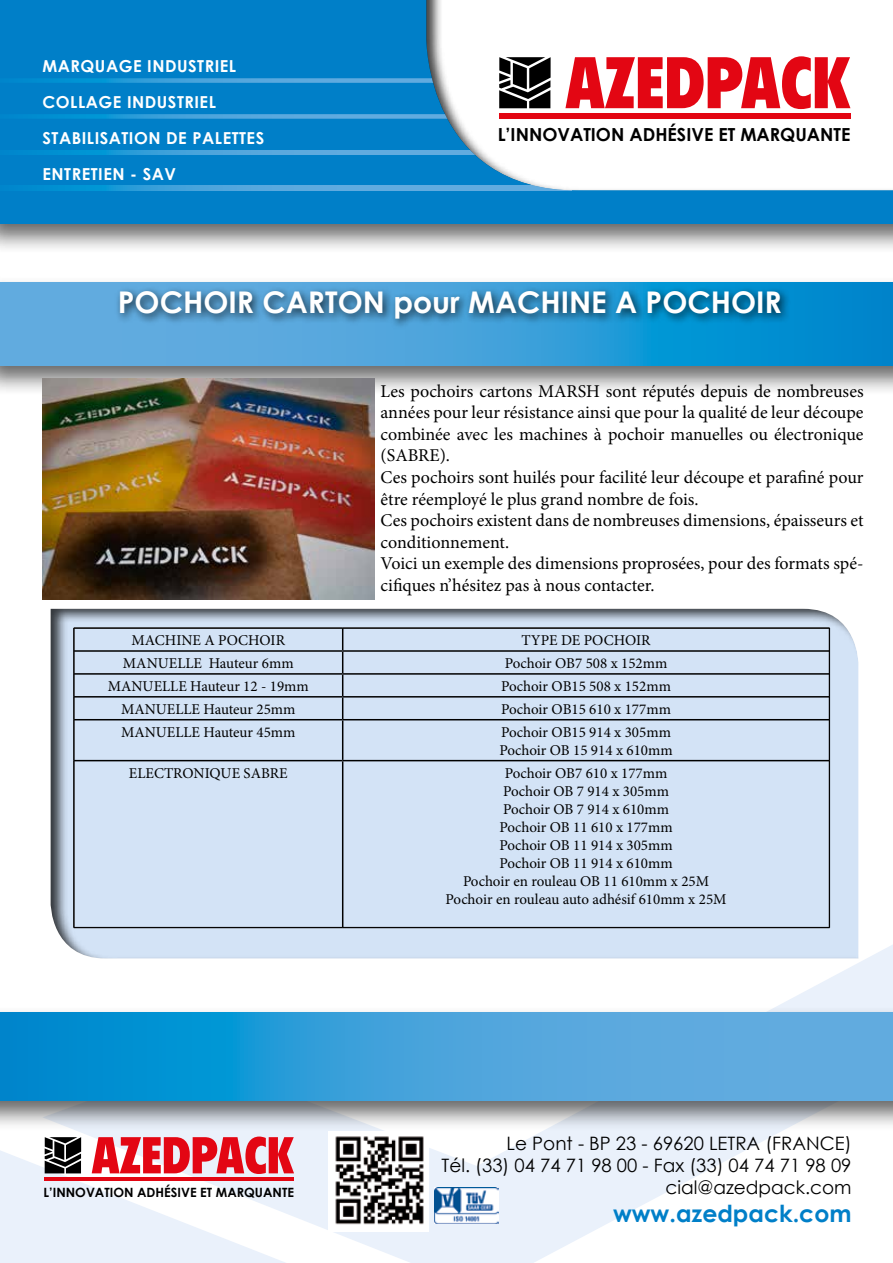
<style>
.page{position:relative;width:893px;height:1263px;background:#fff}
.page>*{position:absolute;margin:0;border:0;box-sizing:border-box;transform-origin:0 0}
.t1{font:700 29.85px "Century Gothic";color:#fff}
.t2{font:700 23.55px "Century Gothic";color:#007fc8}
.t3{font:18.45px/21.9px "Century Gothic";color:#000;text-align:right}
.t4{font:18px/21.6px "Minion Pro";color:#000}
.t5{font:700 18px "Century Gothic";color:#000}
.t6{font:700 16.5px/36px "Century Gothic";letter-spacing:.03em;color:#fff}
.t7{font:15px/18px "Minion Pro";color:#000}
.t8{font:700 12.75px "Century Gothic";color:#000}
</style>
<div class="page">
<div style="left:0;top:0;width:893px;height:254px;background:#000;opacity:.6"></div>
<div style="left:0;top:0;width:893px;height:223px;background:#007fc8"></div>
<svg style="left:78px;top:945px;width:815px;height:318px"></svg>
<div style="left:0;top:1005px;width:893px;height:126px;background:#000;opacity:.6"></div>
<svg style="left:0;top:1012px;width:893px;height:88px;background:#399fd9"></svg>
<svg style="left:23px;top:78px;width:402px;height:5px;background:#399ed8"></svg>
<svg style="left:23px;top:114px;width:402px;height:5px;background:#399ed8"></svg>
<svg style="left:23px;top:150px;width:402px;height:5px;background:#3ea1da"></svg>
<svg style="left:23px;top:186px;width:402px;height:4px;background:#3ea1da"></svg>
<div style="left:0;top:276px;width:893px;height:121px;background:#000;opacity:.6"></div>
<svg style="left:0;top:283px;width:893px;height:83px;background:#389ed8"></svg>
<div style="left:115px;top:286px;width:676px;height:44px;background:#000;opacity:.75"></div>
<div style="left:425px;top:0;width:468px;height:193px;background:#000;opacity:.75"></div>
<svg style="left:565px;top:56px;width:285px;height:53px;background:#ec5f67"></svg>
<svg style="left:499px;top:57px;width:52px;height:51px;background:#3b3b3b"></svg>
<div style="left:499px;top:113px;width:351px;height:6px;background:#e30613"></div>
<svg style="left:0;top:1136px;width:294px;height:127px"></svg>
<hr style="left:45px;top:1177px;width:249px;height:4px;background:#e30613">
<img style="left:328px;top:1132px;width:101px;height:100px">
<img style="left:435px;top:1187px;width:63px;height:37px">
<div style="left:49px;top:608px;width:810px;height:353px;background:#000;opacity:.75"></div>
<hr style="left:74px;top:628px;width:269px;height:1px;background:#000">
<hr style="left:343px;top:628px;width:486px;height:1px;background:#000">
<svg style="left:73px;top:628px;width:2px;height:92px"></svg>
<svg style="left:829px;top:628px;width:1px;height:92px"></svg>
<hr style="left:73px;top:720px;width:1px;height:41px;background:#000">
<hr style="left:74px;top:720px;width:1px;height:41px;background:#000">
<hr style="left:829px;top:720px;width:1px;height:41px;background:#000">
<hr style="left:73px;top:761px;width:1px;height:167px;background:#000">
<hr style="left:74px;top:761px;width:1px;height:166px;background:#000">
<hr style="left:829px;top:761px;width:1px;height:167px;background:#000">
<hr style="left:74px;top:927px;width:269px;height:1px;background:#000">
<hr style="left:343px;top:927px;width:487px;height:1px;background:#000">
<hr style="left:74px;top:650px;width:269px;height:2px;background:#000">
<hr style="left:343px;top:650px;width:486px;height:2px;background:#000">
<hr style="left:74px;top:673px;width:269px;height:2px;background:#000">
<hr style="left:343px;top:673px;width:486px;height:2px;background:#000">
<hr style="left:74px;top:696px;width:269px;height:1px;background:#000">
<hr style="left:343px;top:696px;width:486px;height:1px;background:#000">
<svg style="left:342px;top:628px;width:1px;height:91px"></svg>
<hr style="left:74px;top:719px;width:269px;height:1px;background:#000">
<hr style="left:343px;top:719px;width:486px;height:1px;background:#000">
<hr style="left:342px;top:720px;width:1px;height:40px;background:#000">
<hr style="left:74px;top:760px;width:269px;height:1px;background:#000">
<hr style="left:343px;top:760px;width:486px;height:1px;background:#000">
<hr style="left:342px;top:761px;width:1px;height:166px;background:#000">
<img style="left:43px;top:378px;width:331px;height:222px">
<p class="t6" style="left:43px;top:48px;width:195px">MARQUAGE INDUSTRIEL<br>COLLAGE INDUSTRIEL<br>STABILISATION</p>
<p class="t6" style="left:43px;top:120px;width:170px;text-indent:124px">DE PALETTES<br>ENTRETIEN - SAV</p>
<p class="t5" style="left:498px;top:121px;width:26px">L’INNO</p>
<p class="t5" style="left:557px;top:121px;width:25px">VATION</p>
<p class="t5" style="left:629px;top:121px;width:124px">ADHÉSIVEET MARQUANTE</p>
<h1 class="t1" style="left:118px;top:279px;width:103px">POCHOIR</h1>
<h1 class="t1" style="left:263px;top:279px;width:44px">CARTON</h1>
<h1 class="t1" style="left:393px;top:279px;width:183px">POUR MACHINE</h1>
<h1 class="t1" style="left:615px;top:279px;width:134px">A POCHOIR</h1>
<p class="t4" style="left:381px;top:380px;width:484px">Les pochoirs cartons MARSH sont réputés depuis de nombreuses années pour leur résistance ainsi que pour la qualité de leur découpe combinée avec les machines à pochoir manuelles ou électronique (SABRE).<br>Ces pochoirs sont huilés pour facilité leur découpe et parafiné pour être réemployé le plus grand nombre de fois.<br>Ces pochoirs existent dans de nombreuses dimensions, épaisseurs et conditionnement.<br>Voici un exemple des dimensions proprosées, pour des formats spé&shy;cifiques n’hésitez pas à nous contacter.</p>
<p class="t7" style="left:132px;top:631px;width:155px">MACHINE A POCHOIR</p>
<p class="t7" style="left:522px;top:631px;width:131px">TYPE DE POCHOIR</p>
<p class="t7" style="left:123px;top:654px;width:172px">MANUELLE Hauteur 6mm</p>
<p class="t7" style="left:505px;top:654px;width:164px">Pochoir OB7 508 x 152mm</p>
<p class="t7" style="left:108px;top:677px;width:203px">MANUELLE Hauteur 12 - 19mm</p>
<p class="t7" style="left:501px;top:677px;width:171px">Pochoir OB15 508 x 152mm</p>
<p class="t7" style="left:121px;top:700px;width:176px">MANUELLE Hauteur 25mm</p>
<p class="t7" style="left:501px;top:700px;width:171px">Pochoir OB15 610 x 177mm</p>
<p class="t7" style="left:121px;top:723px;width:176px">MANUELLE Hauteur 45mm</p>
<p class="t7" style="left:499px;top:723px;width:175px">Pochoir OB15 914 x 305mm<br>Pochoir OB 15 914 x 610mm</p>
<p class="t7" style="left:129px;top:764px;width:160px">ELECTRONIQUE SABRE</p>
<p class="t7" style="left:446px;top:764px;width:282px;text-align:center">Pochoir OB7 610 x 177mm<br>Pochoir OB 7 914 x 305mm<br>Pochoir OB 7 914 x 610mm<br>Pochoir OB 11 610 x 177mm<br>Pochoir OB 11 914 x 305mm<br>Pochoir OB 11 914 x 610mm<br>Pochoir en rouleau OB 11 610mm x 25M<br>Pochoir en rouleau auto adhésif 610mm x 25M</p>
<p class="t8" style="left:44px;top:1182px;width:19px">L’INNO</p>
<p class="t8" style="left:86px;top:1182px;width:18px">VATION</p>
<p class="t8" style="left:137px;top:1182px;width:89px">ADHÉSIVEET MARQUANTE</p>
<p class="t3" style="left:441px;top:1132px;width:412px">Le Pont - BP 23 - 69620 LETRA (FRANCE)<br>Tél. (33) 04 74 71 98 00 - Fax (33) 04 74 71 98 09 cial@azedpack.com</p>
<h2 class="t2" style="left:613px;top:1196px;width:240px">WWW.AZEDPACK.COM</h2>
</div>
